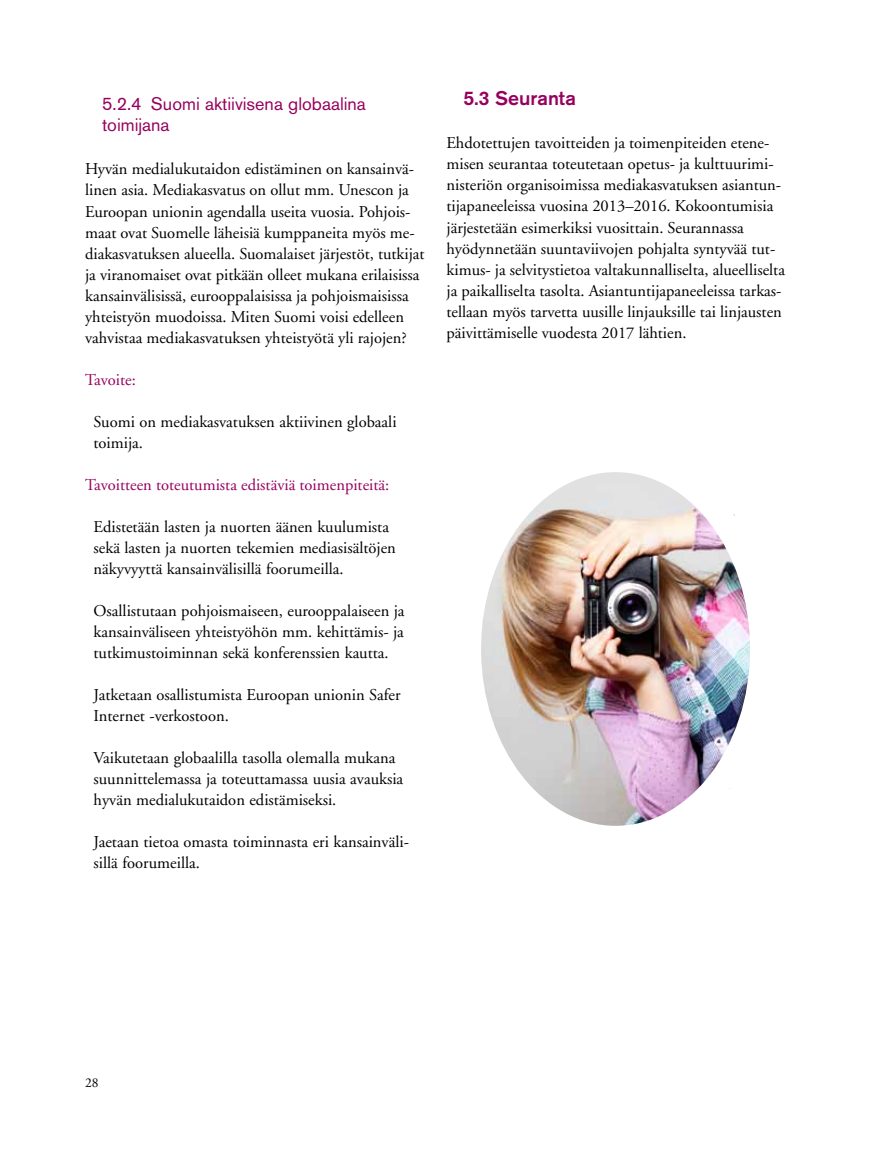
<style>
.page{position:relative;width:893px;height:1149px;background:#fff}
.page>*{position:absolute;margin:0;border:0;box-sizing:border-box;transform-origin:0 0}
.t1{font:500 19.5px "Akzidenz Grotesk BE";color:#97005e}
.t2{font:18px/21px "Akzidenz Grotesk BE";color:#97005e}
.t3{font:16.5px/21px "Adobe Garamond";color:#000}
.t4{font:16.5px "Adobe Garamond";color:#97005e}
.t5{font:13.5px "Adobe Garamond";color:#000}
</style>
<div class="page">
<img style="left:482px;top:473px;width:267px;height:351px">
<div style="left:466px;top:467px;width:92px;height:21px;background:#fff"></div>
<div style="left:434px;top:483px;width:91px;height:30px;background:#fff"></div>
<div style="left:425px;top:500px;width:76px;height:48px;background:#fff"></div>
<div style="left:711px;top:789px;width:75px;height:72px;background:#fff"></div>
<div style="left:711px;top:441px;width:75px;height:72px;background:#fff"></div>
<div style="left:435px;top:541px;width:54px;height:39px;background:#fff"></div>
<div style="left:457px;top:765px;width:54px;height:39px;background:#fff"></div>
<div style="left:432px;top:714px;width:53px;height:57px;background:#fff"></div>
<div style="left:457px;top:448px;width:317px;height:401px;border:24px solid #fff;border-radius:50%"></div>
<div style="left:446px;top:784px;width:76px;height:72px;background:#fff"></div>
<div style="left:457px;top:805px;width:85px;height:39px;background:#fff"></div>
<div style="left:474px;top:822px;width:92px;height:39px;background:#fff"></div>
<div style="left:668px;top:817px;width:85px;height:39px;background:#fff"></div>
<div style="left:695px;top:801px;width:91px;height:38px;background:#fff"></div>
<div style="left:681px;top:449px;width:92px;height:39px;background:#fff"></div>
<div style="left:735px;top:504px;width:85px;height:49px;background:#fff"></div>
<div style="left:730px;top:743px;width:85px;height:58px;background:#fff"></div>
<p class="t2" style="left:102px;top:94px;width:265px">5.2.4 Suomi aktiivisena globaalina toimijana</p>
<p class="t3" style="left:85px;top:159px;width:341px">Hyvän medialukutaidon edistäminen on kansainvä&shy;linen asia. Mediakasvatus on ollut mm. Unescon ja Euroopan unionin agendalla useita vuosia. Pohjois&shy;maat ovat Suomelle läheisiä kumppaneita myös me&shy;diakasvatuksen alueella. Suomalaiset järjestöt, tutkijat ja viranomaiset ovat pitkään olleet mukana erilaisissa kansainvälisissä, eurooppalaisissa ja pohjoismaisissa yhteistyön muodoissa. Miten Suomi voisi edelleen vahvistaa mediakasvatuksen yhteistyötä yli rajojen?</p>
<p class="t4" style="left:85px;top:370px;width:52px">Tavoite:</p>
<p class="t3" style="left:94px;top:411px;width:305px">Suomi on mediakasvatuksen aktiivinen globaali toimija.</p>
<p class="t4" style="left:85px;top:475px;width:306px">Tavoitteen toteutumista edistäviä toimenpiteitä:</p>
<p class="t3" style="left:94px;top:516px;width:304px">Edistetään lasten ja nuorten äänen kuulumista sekä lasten ja nuorten tekemien mediasisältöjen näkyvyyttä kansainvälisillä foorumeilla.</p>
<p class="t3" style="left:94px;top:600px;width:313px;text-align:justify">Osallistutaan pohjoismaiseen, eurooppalaiseen ja kansainväliseen yhteistyöhön mm. kehittämis- ja tutkimustoiminnan sekä konferenssien kautta.</p>
<p class="t3" style="left:94px;top:684px;width:308px">Jatketaan osallistumista Euroopan unionin Safer<br>Internet -verkostoon.</p>
<p class="t3" style="left:94px;top:747px;width:311px">Vaikutetaan globaalilla tasolla olemalla mukana suunnittelemassa ja toteuttamassa uusia avauksia hyvän medialukutaidon edistämiseksi.</p>
<p class="t3" style="left:94px;top:831px;width:317px">Jaetaan tietoa omasta toiminnasta eri kansainväli&shy;sillä foorumeilla.</p>
<p class="t1" style="left:463px;top:86px;width:114px">5.3 Seuranta</p>
<p class="t3" style="left:446px;top:133px;width:340px">Ehdotettujen tavoitteiden ja toimenpiteiden etene&shy;misen seurantaa toteutetaan opetus- ja kulttuurimi&shy;nisteriön organisoimissa mediakasvatuksen asiantun&shy;tijapaneeleissa vuosina 2013–2016. Kokoontumisia järjestetään esimerkiksi vuosittain. Seurannassa hyödynnetään suuntaviivojen pohjalta syntyvää tut&shy;kimus- ja selvitystietoa valtakunnalliselta, alueelliselta ja paikalliselta tasolta. Asiantuntijapaneeleissa tarkas&shy;tellaan myös tarvetta uusille linjauksille tai linjausten päivittämiselle vuodesta 2017 lähtien.</p>
<p class="t5" style="left:85px;top:1074px;width:15px">28</p>
</div>
